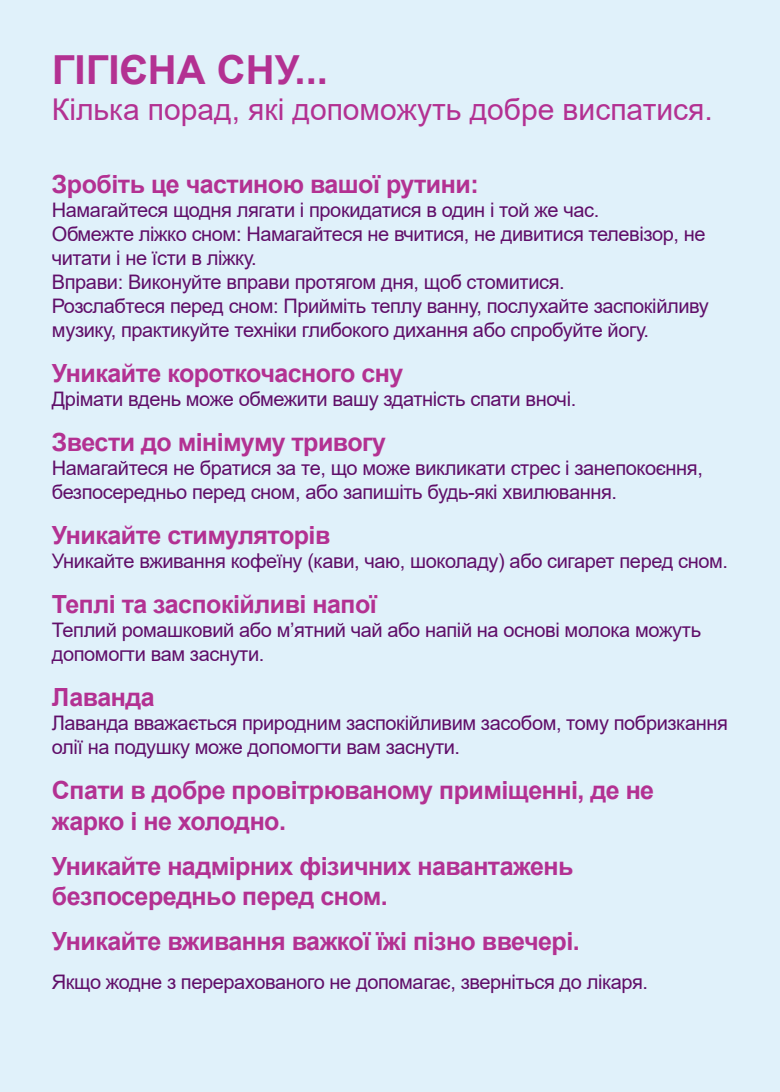
<style>
.page{position:relative;width:780px;height:1092px;background:#fff}
.page>*{position:absolute;margin:0;border:0;box-sizing:border-box;transform-origin:0 0}
.t1{font:700 40px "Arial";color:#b33192}
.t2{font:30px "Arial";color:#b33192}
.t3{font:700 25px/30px "Arial";letter-spacing:-.02em;color:#b33192}
.t4{font:20px/24px "Arial";letter-spacing:-.02em;color:#600e69}
</style>
<div class="page">
<div style="left:0;top:0;width:780px;height:1091px;background:#e0f1fa"></div>
<p class="t1" style="left:52px;top:41px;width:277px">ГІГІЄНА СНУ...</p>
<p class="t2" style="left:52px;top:89px;width:662px">Кілька порад, які допоможуть добре виспатися.</p>
<p class="t3" style="left:52px;top:170px;width:428px">Зробіть це частиною вашої рутини:</p>
<p class="t4" style="left:52px;top:198px;width:549px">Намагайтеся щодня лягати і прокидатися в один і той же час.</p>
<p class="t4" style="left:52px;top:222px;width:655px">Обмежте ліжко сном: Намагайтеся не вчитися, не дивитися телевізор, не читати і не їсти в ліжку.</p>
<p class="t4" style="left:52px;top:270px;width:514px">Вправи: Виконуйте вправи протягом дня, щоб стомитися.</p>
<p class="t4" style="left:52px;top:294px;width:658px">Розслабтеся перед сном: Прийміть теплу ванну, послухайте заспокійливу музику, практикуйте техніки глибокого дихання або спробуйте йогу.</p>
<p class="t3" style="left:52px;top:359px;width:353px">Уникайте короткочасного сну</p>
<p class="t4" style="left:52px;top:387px;width:526px">Дрімати вдень може обмежити вашу здатність спати вночі.</p>
<p class="t3" style="left:52px;top:428px;width:336px">Звести до мінімуму тривогу</p>
<p class="t4" style="left:52px;top:456px;width:652px">Намагайтеся не братися за те, що може викликати стрес і занепокоєння, безпосередньо перед сном, або запишіть будь-які хвилювання.</p>
<p class="t3" style="left:52px;top:521px;width:280px">Уникайте стимуляторів</p>
<p class="t4" style="left:52px;top:549px;width:677px">Уникайте вживання кофеїну (кави, чаю, шоколаду) або сигарет перед сном.</p>
<p class="t3" style="left:52px;top:590px;width:326px">Теплі та заспокійливі напої</p>
<p class="t4" style="left:52px;top:618px;width:650px">Теплий ромашковий або м’ятний чай або напій на основі молока можуть допомогти вам заснути.</p>
<p class="t3" style="left:52px;top:683px;width:104px">Лаванда</p>
<p class="t4" style="left:52px;top:711px;width:677px">Лаванда вважається природним заспокійливим засобом, тому побризкання олії на подушку може допомогти вам заснути.</p>
<p class="t3" style="left:52px;top:776px;width:603px">Спати в добре провітрюваному приміщенні, де не жарко і не холодно.</p>
<p class="t3" style="left:52px;top:851px;width:523px">Уникайте надмірних фізичних навантажень безпосередньо перед сном.</p>
<p class="t3" style="left:52px;top:926px;width:529px">Уникайте вживання важкої їжі пізно ввечері.</p>
<p class="t4" style="left:52px;top:969px;width:597px">Якщо жодне з перерахованого не допомагає, зверніться до лікаря.</p>
</div>
